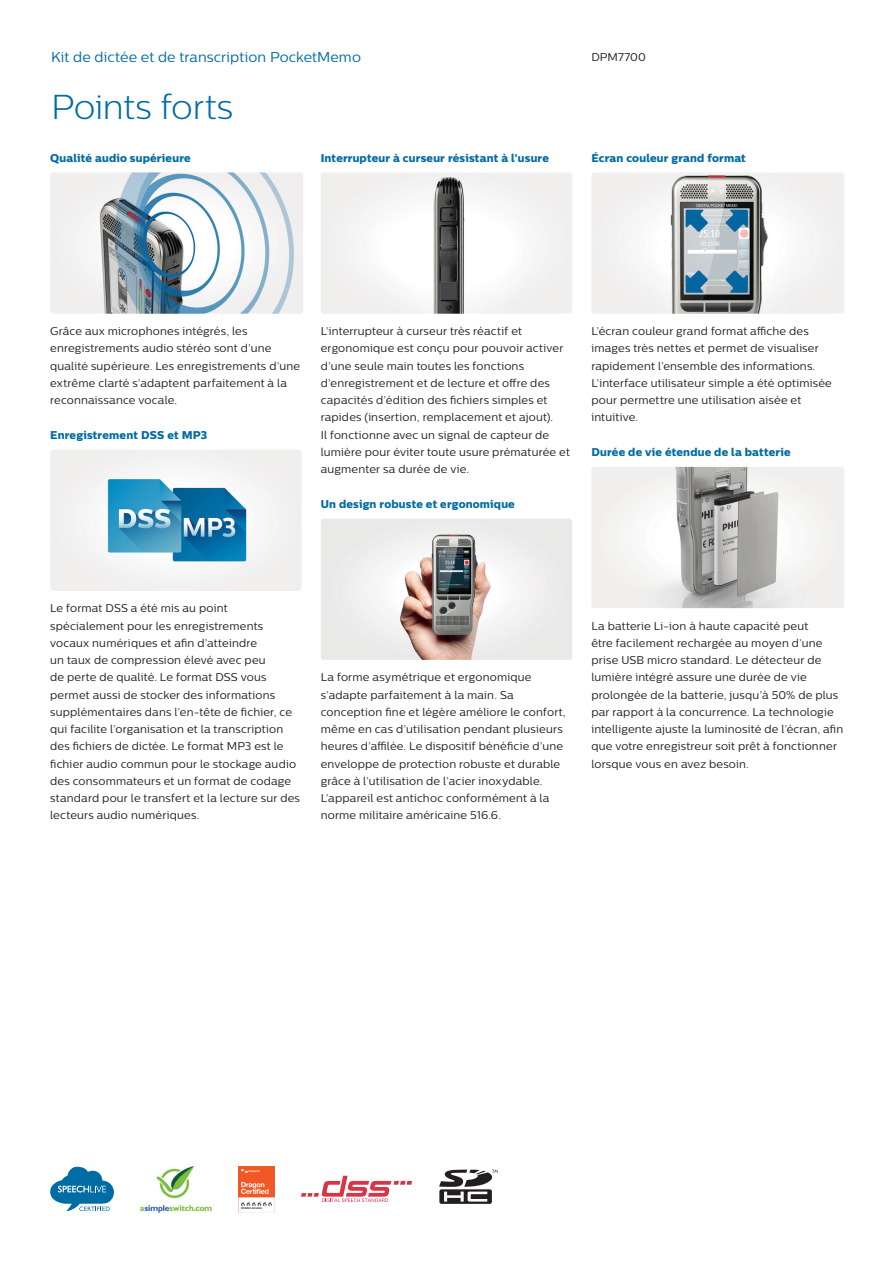
<style>
.page{position:relative;width:893px;height:1263px;background:#fff}
.page>*{position:absolute;margin:0;border:0;box-sizing:border-box;transform-origin:0 0}
.Specs___Highlights_h{font:300 34.5px "Centrale Sans";letter-spacing:-.01em;color:#006ca4}
.Product_name{font:14.25px "Centrale Sans";letter-spacing:.005em;color:#006ca4}
.Feature_text{font:11.25px/17.2px "Centrale Sans";letter-spacing:.015em;color:#231f20}
.Feature_name{font:11.25px "Centrale Sans X Bold";letter-spacing:.015em;color:#006ca4}
.CNT_back{font:11.25px "Centrale Sans";letter-spacing:.01em;color:#231f20}
</style>
<div class="page">
<img style="left:50px;top:172px;width:253px;height:142px">
<img style="left:50px;top:450px;width:252px;height:141px">
<img style="left:321px;top:173px;width:251px;height:141px">
<img style="left:321px;top:519px;width:251px;height:141px">
<img style="left:591px;top:173px;width:253px;height:141px">
<img style="left:591px;top:467px;width:253px;height:141px">
<svg style="left:439px;top:1169px;width:59px;height:35px"></svg>
<svg style="left:50px;top:1167px;width:64px;height:44px"></svg>
<img style="left:141px;top:1167px;width:70px;height:46px">
<svg style="left:301px;top:1176px;width:111px;height:26px"></svg>
<img style="left:239px;top:1167px;width:35px;height:46px">
<p class="Product_name" style="left:51px;top:48px;width:311px">Kit de dictée et de transcription PocketMemo</p>
<p class="CNT_back" style="left:591px;top:50px;width:56px">DPM7700</p>
<p class="Specs___Highlights_h" style="left:51px;top:87px;width:184px">Points forts</p>
<p class="Feature_name" style="left:50px;top:151px;width:142px">Qualité audio supérieure</p>
<p class="Feature_name" style="left:321px;top:151px;width:230px">Interrupteur à curseur résistant à l’usure</p>
<p class="Feature_name" style="left:591px;top:151px;width:156px">Écran couleur grand format</p>
<p class="Feature_text" style="left:50px;top:322px;width:251px">Grâce aux microphones intégrés, les enregistrements audio stéréo sont d’une qualité supérieure. Les enregistrements d’une extrême clarté s’adaptent parfaitement à la reconnaissance vocale.</p>
<p class="Feature_name" style="left:50px;top:428px;width:159px">Enregistrement DSS et MP3</p>
<p class="Feature_text" style="left:321px;top:322px;width:251px">L’interrupteur à curseur très réactif et ergonomique est conçu pour pouvoir activer d’une seule main toutes les fonctions d’enregistrement et de lecture et offre des capacités d’édition des fichiers simples et rapides (insertion, remplacement et ajout).<br>Il fonctionne avec un signal de capteur de lumière pour éviter toute usure prématurée et augmenter sa durée de vie.</p>
<p class="Feature_name" style="left:321px;top:497px;width:196px">Un design robuste et ergonomique</p>
<p class="Feature_text" style="left:591px;top:322px;width:242px">L’écran couleur grand format affiche des images très nettes et permet de visualiser rapidement l’ensemble des informations.<br>L’interface utilisateur simple a été optimisée pour permettre une utilisation aisée et intuitive.</p>
<p class="Feature_name" style="left:591px;top:445px;width:201px">Durée de vie étendue de la batterie</p>
<p class="Feature_text" style="left:50px;top:600px;width:251px">Le format DSS a été mis au point spécialement pour les enregistrements vocaux numériques et afin d’atteindre<br>un taux de compression élevé avec peu<br>de perte de qualité. Le format DSS vous permet aussi de stocker des informations supplémentaires dans l’en-tête de fichier, ce qui facilite l’organisation et la transcription des fichiers de dictée. Le format MP3 est le fichier audio commun pour le stockage audio des consommateurs et un format de codage standard pour le transfert et la lecture sur des lecteurs audio numériques.</p>
<p class="Feature_text" style="left:321px;top:669px;width:246px">La forme asymétrique et ergonomique s’adapte parfaitement à la main. Sa conception fine et légère améliore le confort, même en cas d’utilisation pendant plusieurs heures d’affilée. Le dispositif bénéficie d’une enveloppe de protection robuste et durable grâce à l’utilisation de l’acier inoxydable.<br>L’appareil est antichoc conformément à la norme militaire américaine 516.6.</p>
<p class="Feature_text" style="left:591px;top:617px;width:253px">La batterie Li-ion à haute capacité peut<br>être facilement rechargée au moyen d’une prise USB micro standard. Le détecteur de lumière intégré assure une durée de vie prolongée de la batterie, jusqu’à 50% de plus par rapport à la concurrence. La technologie intelligente ajuste la luminosité de l’écran, afin que votre enregistreur soit prêt à fonctionner lorsque vous en avez besoin.</p>
</div>
